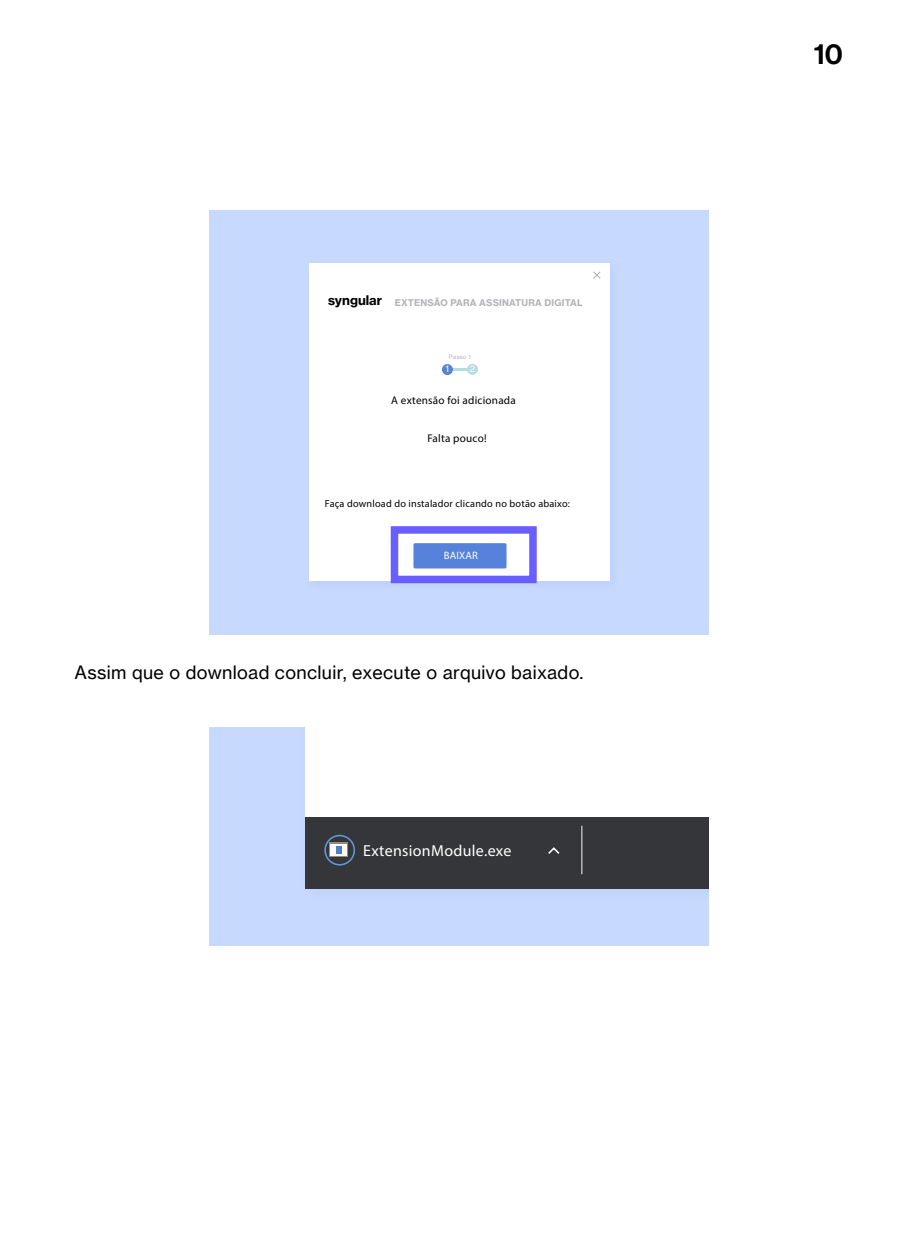
<style>
.page{position:relative;width:918px;height:1248px;background:#fff}
.page>*{position:absolute;margin:0;border:0;box-sizing:border-box;transform-origin:0 0}
.t1{font:28.5px "N Haas Grotesk DS Pro 65 Md";color:#000}
.t2{font:18px "N Haas Grotesk TX Pro 55 Rg";letter-spacing:.02em;color:#000}
.t3{font:15.9px "Myriad Pro";letter-spacing:.02em;color:#fff}
.t4{font:11.1px "Myriad Pro";letter-spacing:.02em;color:#000}
.t5{font:10.65px "Myriad Pro";letter-spacing:.02em;color:#fff}
.t6{font:10.2px "Myriad Pro";letter-spacing:.02em;color:#000}
.t7{font:9.3px "N Haas Grotesk TX Pro 55 Rg";color:#fff}
.t8{font:9.15px "N Haas Grotesk TX Pro 75 Bd";letter-spacing:.02em;color:#b3b4b7}
.t9{font:9px "N Haas Grotesk TX Pro 55 Rg";color:#fff}
.t10{font:6px "N Haas Grotesk TX Pro 55 Rg";letter-spacing:.02em;color:#b3b4b7}
.s1{font-size:13.05px;color:#000}
</style>
<div class="page">
<div style="left:209px;top:728px;width:500px;height:218px;background:#c7d9ff"></div>
<img style="left:288px;top:727px;width:421px;height:162px">
<div style="left:305px;top:727px;width:404px;height:159px;background:#fff"></div>
<div style="left:305px;top:817px;width:404px;height:71px;background:#35363a"></div>
<svg style="left:548px;top:847px;width:12px;height:7px"></svg>
<svg style="left:330px;top:843px;width:18px;height:14px"></svg>
<div style="left:331px;top:844px;width:16px;height:12px;background:#fff8f9"></div>
<div style="left:336px;top:846px;width:6px;height:8px;background:#4e80c9"></div>
<div style="left:324px;top:835px;width:31px;height:31px;border:2px solid #6196d6;border-radius:50%"></div>
<hr style="left:581px;top:826px;width:2px;height:48px;background:#afafaf">
<div style="left:209px;top:210px;width:500px;height:424px;background:#c7d9ff"></div>
<div style="left:309px;top:263px;width:300px;height:318px;background:#fff"></div>
<svg style="left:453px;top:368px;width:14px;height:2px"></svg>
<div style="left:413px;top:543px;width:94px;height:26px;background:#5682db;border-radius:2px"></div>
<div style="left:442px;top:364px;width:11px;height:11px;background:#5883ce;border-radius:50%"></div>
<div style="left:467px;top:364px;width:11px;height:11px;background:#b6dbe1;border-radius:50%"></div>
<svg style="left:593px;top:271px;width:8px;height:8px"></svg>
<div style="left:391px;top:526px;width:146px;height:57px;border:8px solid #695eff"></div>
<p class="t8" style="left:328px;top:297px;width:256px"><span class="s1">syngular</span> EXTENSÃO PARA ASSINATURA DIGITAL</p>
<p class="t10" style="left:449px;top:354px;width:23px">Passo 1</p>
<p class="t4" style="left:391px;top:394px;width:126px">A extensão foi adicionada</p>
<p class="t4" style="left:428px;top:431px;width:61px">Falta pouco!</p>
<p class="t7" style="left:446px;top:363px;width:5px">1</p>
<p class="t9" style="left:470px;top:363px;width:7px">2</p>
<p class="t6" style="left:325px;top:497px;width:246px">Faça download do instalador clicando no botão abaixo:</p>
<p class="t5" style="left:444px;top:549px;width:36px">BAIXAR</p>
<p class="t2" style="left:75px;top:661px;width:510px">Assim que o download concluir, execute o arquivo baixado.</p>
<p class="t3" style="left:363px;top:841px;width:150px">ExtensionModule.exe</p>
<h1 class="t1" style="left:814px;top:37px;width:31px">10</h1>
</div>
